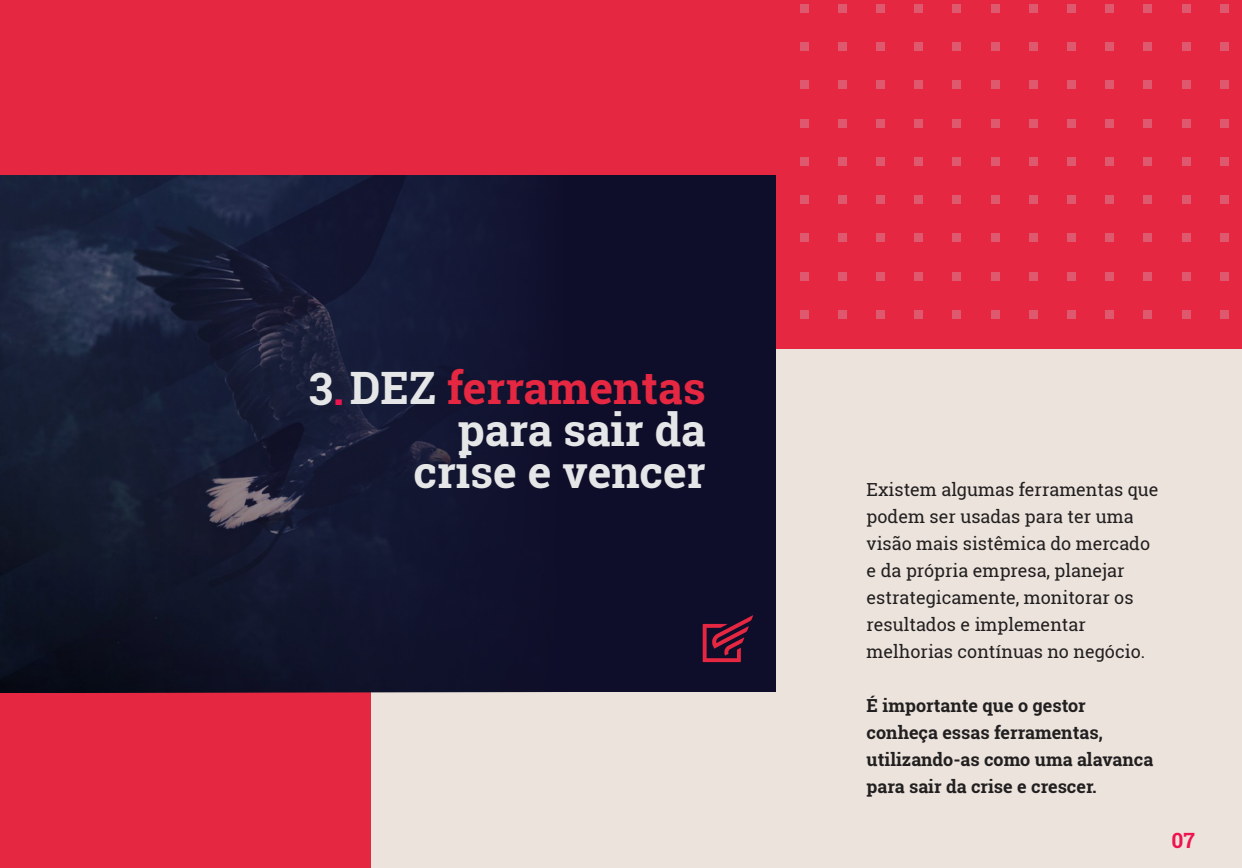
<style>
.page{position:relative;width:1242px;height:868px;background:#fff}
.page>*{position:absolute;margin:0;border:0;box-sizing:border-box;transform-origin:0 0}
.t1{font:700 44.55px/41.7px "Roboto Slab";color:#e5e6e7;text-align:right}
.t2{font:700 21px "Roboto Slab";color:#ed1450}
.t3{font:18px/27px "Roboto Slab";color:#221f20}
.t4{font:700 18px/27px "Roboto Slab";color:#221f20}
.s1{color:#ed1450}
.s2{color:#e52742}
</style>
<div class="page">
<div style="left:0;top:0;width:1242px;height:867px;background:#e52742"></div>
<div style="left:371px;top:349px;width:871px;height:518px;background:#ece4dc"></div>
<div style="left:800px;top:4px;width:8px;height:8px;background:#de596d"></div>
<div style="left:838px;top:4px;width:8px;height:8px;background:#de596d"></div>
<div style="left:876px;top:4px;width:8px;height:8px;background:#de596d"></div>
<div style="left:914px;top:4px;width:8px;height:8px;background:#de596d"></div>
<div style="left:952px;top:4px;width:9px;height:8px;background:#de596d"></div>
<div style="left:991px;top:4px;width:8px;height:8px;background:#de596d"></div>
<div style="left:1029px;top:4px;width:8px;height:8px;background:#de596d"></div>
<div style="left:1067px;top:4px;width:8px;height:8px;background:#de596d"></div>
<div style="left:1105px;top:4px;width:8px;height:8px;background:#de596d"></div>
<div style="left:1143px;top:4px;width:9px;height:8px;background:#de596d"></div>
<div style="left:800px;top:42px;width:8px;height:9px;background:#de596d"></div>
<div style="left:838px;top:42px;width:8px;height:9px;background:#de596d"></div>
<div style="left:876px;top:42px;width:8px;height:9px;background:#de596d"></div>
<div style="left:914px;top:42px;width:8px;height:9px;background:#de596d"></div>
<div style="left:952px;top:42px;width:9px;height:9px;background:#de596d"></div>
<div style="left:991px;top:42px;width:8px;height:9px;background:#de596d"></div>
<div style="left:1029px;top:42px;width:8px;height:9px;background:#de596d"></div>
<div style="left:1067px;top:42px;width:8px;height:9px;background:#de596d"></div>
<div style="left:1105px;top:42px;width:8px;height:9px;background:#de596d"></div>
<div style="left:1143px;top:42px;width:9px;height:9px;background:#de596d"></div>
<div style="left:800px;top:81px;width:8px;height:8px;background:#de596d"></div>
<div style="left:838px;top:81px;width:8px;height:8px;background:#de596d"></div>
<div style="left:876px;top:81px;width:8px;height:8px;background:#de596d"></div>
<div style="left:914px;top:81px;width:8px;height:8px;background:#de596d"></div>
<div style="left:952px;top:81px;width:9px;height:8px;background:#de596d"></div>
<div style="left:991px;top:81px;width:8px;height:8px;background:#de596d"></div>
<div style="left:1029px;top:81px;width:8px;height:8px;background:#de596d"></div>
<div style="left:1067px;top:81px;width:8px;height:8px;background:#de596d"></div>
<div style="left:1105px;top:81px;width:8px;height:8px;background:#de596d"></div>
<div style="left:1143px;top:81px;width:9px;height:8px;background:#de596d"></div>
<div style="left:800px;top:119px;width:8px;height:8px;background:#de596d"></div>
<div style="left:838px;top:119px;width:8px;height:8px;background:#de596d"></div>
<div style="left:876px;top:119px;width:8px;height:8px;background:#de596d"></div>
<div style="left:914px;top:119px;width:8px;height:8px;background:#de596d"></div>
<div style="left:952px;top:119px;width:9px;height:8px;background:#de596d"></div>
<div style="left:991px;top:119px;width:8px;height:8px;background:#de596d"></div>
<div style="left:1029px;top:119px;width:8px;height:8px;background:#de596d"></div>
<div style="left:1067px;top:119px;width:8px;height:8px;background:#de596d"></div>
<div style="left:1105px;top:119px;width:8px;height:8px;background:#de596d"></div>
<div style="left:1143px;top:119px;width:9px;height:8px;background:#de596d"></div>
<div style="left:800px;top:157px;width:8px;height:8px;background:#de596d"></div>
<div style="left:838px;top:157px;width:8px;height:8px;background:#de596d"></div>
<div style="left:876px;top:157px;width:8px;height:8px;background:#de596d"></div>
<div style="left:914px;top:157px;width:8px;height:8px;background:#de596d"></div>
<div style="left:952px;top:157px;width:9px;height:8px;background:#de596d"></div>
<div style="left:991px;top:157px;width:8px;height:8px;background:#de596d"></div>
<div style="left:1029px;top:157px;width:8px;height:8px;background:#de596d"></div>
<div style="left:1067px;top:157px;width:8px;height:8px;background:#de596d"></div>
<div style="left:1105px;top:157px;width:8px;height:8px;background:#de596d"></div>
<div style="left:1143px;top:157px;width:9px;height:8px;background:#de596d"></div>
<div style="left:800px;top:195px;width:8px;height:8px;background:#de596d"></div>
<div style="left:838px;top:195px;width:8px;height:8px;background:#de596d"></div>
<div style="left:876px;top:195px;width:8px;height:8px;background:#de596d"></div>
<div style="left:914px;top:195px;width:8px;height:8px;background:#de596d"></div>
<div style="left:952px;top:195px;width:9px;height:8px;background:#de596d"></div>
<div style="left:991px;top:195px;width:8px;height:8px;background:#de596d"></div>
<div style="left:1029px;top:195px;width:8px;height:8px;background:#de596d"></div>
<div style="left:1067px;top:195px;width:8px;height:8px;background:#de596d"></div>
<div style="left:1105px;top:195px;width:8px;height:8px;background:#de596d"></div>
<div style="left:1143px;top:195px;width:9px;height:8px;background:#de596d"></div>
<div style="left:800px;top:234px;width:8px;height:8px;background:#de596d"></div>
<div style="left:838px;top:234px;width:8px;height:8px;background:#de596d"></div>
<div style="left:876px;top:234px;width:8px;height:8px;background:#de596d"></div>
<div style="left:914px;top:234px;width:8px;height:8px;background:#de596d"></div>
<div style="left:952px;top:234px;width:9px;height:8px;background:#de596d"></div>
<div style="left:991px;top:234px;width:8px;height:8px;background:#de596d"></div>
<div style="left:1029px;top:234px;width:8px;height:8px;background:#de596d"></div>
<div style="left:1067px;top:234px;width:8px;height:8px;background:#de596d"></div>
<div style="left:1105px;top:234px;width:8px;height:8px;background:#de596d"></div>
<div style="left:1143px;top:234px;width:9px;height:8px;background:#de596d"></div>
<div style="left:800px;top:272px;width:8px;height:8px;background:#de596d"></div>
<div style="left:838px;top:272px;width:8px;height:8px;background:#de596d"></div>
<div style="left:876px;top:272px;width:8px;height:8px;background:#de596d"></div>
<div style="left:914px;top:272px;width:8px;height:8px;background:#de596d"></div>
<div style="left:952px;top:272px;width:9px;height:8px;background:#de596d"></div>
<div style="left:991px;top:272px;width:8px;height:8px;background:#de596d"></div>
<div style="left:1029px;top:272px;width:8px;height:8px;background:#de596d"></div>
<div style="left:1067px;top:272px;width:8px;height:8px;background:#de596d"></div>
<div style="left:1105px;top:272px;width:8px;height:8px;background:#de596d"></div>
<div style="left:1143px;top:272px;width:9px;height:8px;background:#de596d"></div>
<div style="left:800px;top:310px;width:8px;height:8px;background:#de596d"></div>
<div style="left:838px;top:310px;width:8px;height:8px;background:#de596d"></div>
<div style="left:876px;top:310px;width:8px;height:8px;background:#de596d"></div>
<div style="left:914px;top:310px;width:8px;height:8px;background:#de596d"></div>
<div style="left:952px;top:310px;width:9px;height:8px;background:#de596d"></div>
<div style="left:991px;top:310px;width:8px;height:8px;background:#de596d"></div>
<div style="left:1029px;top:310px;width:8px;height:8px;background:#de596d"></div>
<div style="left:1067px;top:310px;width:8px;height:8px;background:#de596d"></div>
<div style="left:1105px;top:310px;width:8px;height:8px;background:#de596d"></div>
<div style="left:1143px;top:310px;width:9px;height:8px;background:#de596d"></div>
<div style="left:1182px;top:4px;width:8px;height:8px;background:#de596d"></div>
<div style="left:1220px;top:4px;width:8px;height:8px;background:#de596d"></div>
<div style="left:1182px;top:42px;width:8px;height:9px;background:#de596d"></div>
<div style="left:1220px;top:42px;width:8px;height:9px;background:#de596d"></div>
<div style="left:1182px;top:81px;width:8px;height:8px;background:#de596d"></div>
<div style="left:1220px;top:81px;width:8px;height:8px;background:#de596d"></div>
<div style="left:1182px;top:119px;width:8px;height:8px;background:#de596d"></div>
<div style="left:1220px;top:119px;width:8px;height:8px;background:#de596d"></div>
<div style="left:1182px;top:157px;width:8px;height:8px;background:#de596d"></div>
<div style="left:1220px;top:157px;width:8px;height:8px;background:#de596d"></div>
<div style="left:1182px;top:195px;width:8px;height:8px;background:#de596d"></div>
<div style="left:1220px;top:195px;width:8px;height:8px;background:#de596d"></div>
<div style="left:1182px;top:234px;width:8px;height:8px;background:#de596d"></div>
<div style="left:1220px;top:234px;width:8px;height:8px;background:#de596d"></div>
<div style="left:1182px;top:272px;width:8px;height:8px;background:#de596d"></div>
<div style="left:1220px;top:272px;width:8px;height:8px;background:#de596d"></div>
<div style="left:1182px;top:310px;width:8px;height:8px;background:#de596d"></div>
<div style="left:1220px;top:310px;width:8px;height:8px;background:#de596d"></div>
<div style="left:0;top:176px;width:775px;height:516px;background:#0f0e2a"></div>
<img style="left:0;top:176px;width:497px;height:516px">
<svg style="left:702px;top:615px;width:51px;height:47px"></svg>
<h1 class="t1" style="left:309px;top:367px;width:398px">3<span class="s1">.</span>DEZ <span class="s2">ferramentas </span>para sair da<br>crise e vencer</h1>
<p class="t3" style="left:866px;top:475px;width:293px">Existem algumas ferramentas que podem ser usadas para ter uma visão mais sistêmica do mercado e da própria empresa, planejar estrategicamente, monitorar os resultados e implementar melhorias contínuas no negócio.</p>
<p class="t4" style="left:866px;top:691px;width:288px">É importante que o gestor conheça essas ferramentas, utilizando-as como uma alavanca para sair da crise e crescer.</p>
<p class="t2" style="left:1171px;top:825px;width:25px">07</p>
</div>
